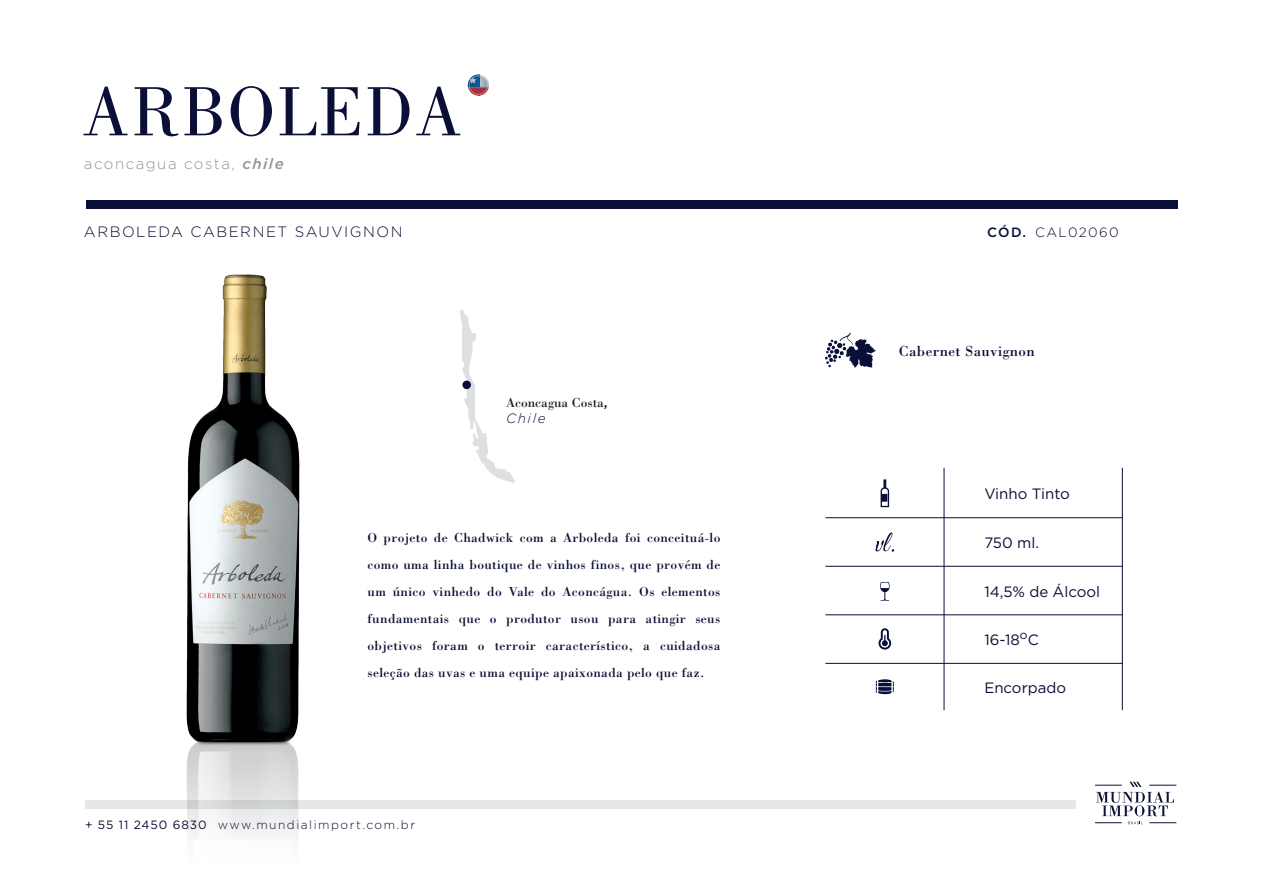
<style>
.page{position:relative;width:1263px;height:893px;background:#fff}
.page>*{position:absolute;margin:0;border:0;box-sizing:border-box;transform-origin:0 0}
.t1{font:72px "Bodoni Std";letter-spacing:.025em;color:#090f36}
.t2{font:15px "Gotham";color:#090f36}
.t3{font:300 15px "Gotham";letter-spacing:.1em;color:#090f36}
.t4{font:300 15px "Gotham";letter-spacing:.1em;color:#939598}
.t5{font:15px "Bodoni Std";letter-spacing:.025em;color:#090f36}
.t6{font:13.5px/27px "Bodoni Std";letter-spacing:.025em;color:#090f36;text-align:justify}
.t7{font:13.5px "Bodoni Std";color:#231f20}
.t8{font:300 13.5px "Gotham";letter-spacing:.1em;color:#090f36}
.t9{font:italic 300 13.5px "Gotham";letter-spacing:.125em;color:#090f36}
.t10{font:500 13.5px "Gotham";color:#090f36}
.t11{font:300 12px "Gotham";letter-spacing:.125em;color:#090f36}
.s1{font-weight:500;font-style:italic}
.s2{font-family:"Gotham";font-weight:500;color:#090f36}
.s3{font-weight:400}
</style>
<div class="page">
<svg style="left:876px;top:679px;width:18px;height:15px"></svg>
<svg style="left:878px;top:628px;width:13px;height:21px"></svg>
<svg style="left:880px;top:582px;width:10px;height:19px"></svg>
<svg style="left:880px;top:479px;width:9px;height:28px"></svg>
<svg style="left:1095px;top:822px;width:27px;height:1px"></svg>
<svg style="left:1149px;top:822px;width:27px;height:1px"></svg>
<svg style="left:1128px;top:822px;width:15px;height:2px"></svg>
<svg style="left:1095px;top:782px;width:81px;height:34px"></svg>
<svg style="left:825px;top:333px;width:51px;height:35px"></svg>
<div style="left:87px;top:200px;width:1091px;height:9px;background:#090f36"></div>
<div style="left:86px;top:800px;width:990px;height:8px;background:#e5e8e7"></div>
<hr style="left:944px;top:468px;width:1px;height:242px;background:#090f36">
<hr style="left:1122px;top:468px;width:1px;height:242px;background:#090f36">
<hr style="left:825px;top:517px;width:298px;height:1px;background:#090f36">
<hr style="left:825px;top:566px;width:298px;height:1px;background:#090f36">
<hr style="left:825px;top:615px;width:298px;height:1px;background:#090f36">
<hr style="left:825px;top:663px;width:298px;height:1px;background:#090f36">
<svg style="left:875px;top:532px;width:19px;height:20px"></svg>
<svg style="left:468px;top:74px;width:21px;height:22px"></svg>
<svg style="left:460px;top:309px;width:55px;height:174px"></svg>
<div style="left:462px;top:381px;width:9px;height:8px;background:#090f36;border-radius:50%"></div>
<img style="left:186px;top:274px;width:114px;height:563px">
<h1 class="t1" style="left:82px;top:72px;width:382px">ARBOLEDA</h1>
<p class="t4" style="left:84px;top:154px;width:201px">aconcagua costa, <span class="s1">chile</span></p>
<p class="t3" style="left:84px;top:222px;width:320px">ARBOLEDA CABERNET SAUVIGNON</p>
<p class="t10" style="left:987px;top:224px;width:40px">CÓD.</p>
<p class="t8" style="left:1035px;top:224px;width:85px">CAL02060</p>
<p class="t7" style="left:506px;top:394px;width:103px">Aconcagua Costa<span class="s2">,</span></p>
<p class="t9" style="left:506px;top:410px;width:41px">Chile</p>
<p class="t6" style="left:367px;top:524px;width:354px">O projeto de Chadwick com a Arboleda foi conceituá-lo como uma linha boutique de vinhos finos, que provém de um único vinhedo do Vale do Aconcágua. Os elementos fundamentais que o produtor usou para atingir seus objetivos foram o terroir característico, a cuidadosa seleção das uvas e uma equipe apaixonada pelo que faz.</p>
<p class="t11" style="left:85px;top:817px;width:332px"><span class="s3">+ 55 11 2450 6830</span> www.mundialimport.com.br</p>
<p class="t5" style="left:899px;top:342px;width:137px">Cabernet Sauvignon</p>
<p class="t2" style="left:984px;top:484px;width:87px">Vinho Tinto</p>
<p class="t2" style="left:984px;top:533px;width:56px">750 ml.</p>
<p class="t2" style="left:984px;top:582px;width:117px">14,5% de Álcool</p>
<p class="t2" style="left:984px;top:630px;width:56px">16-18<sup>o</sup>C</p>
<p class="t2" style="left:984px;top:678px;width:83px">Encorpado</p>
</div>
